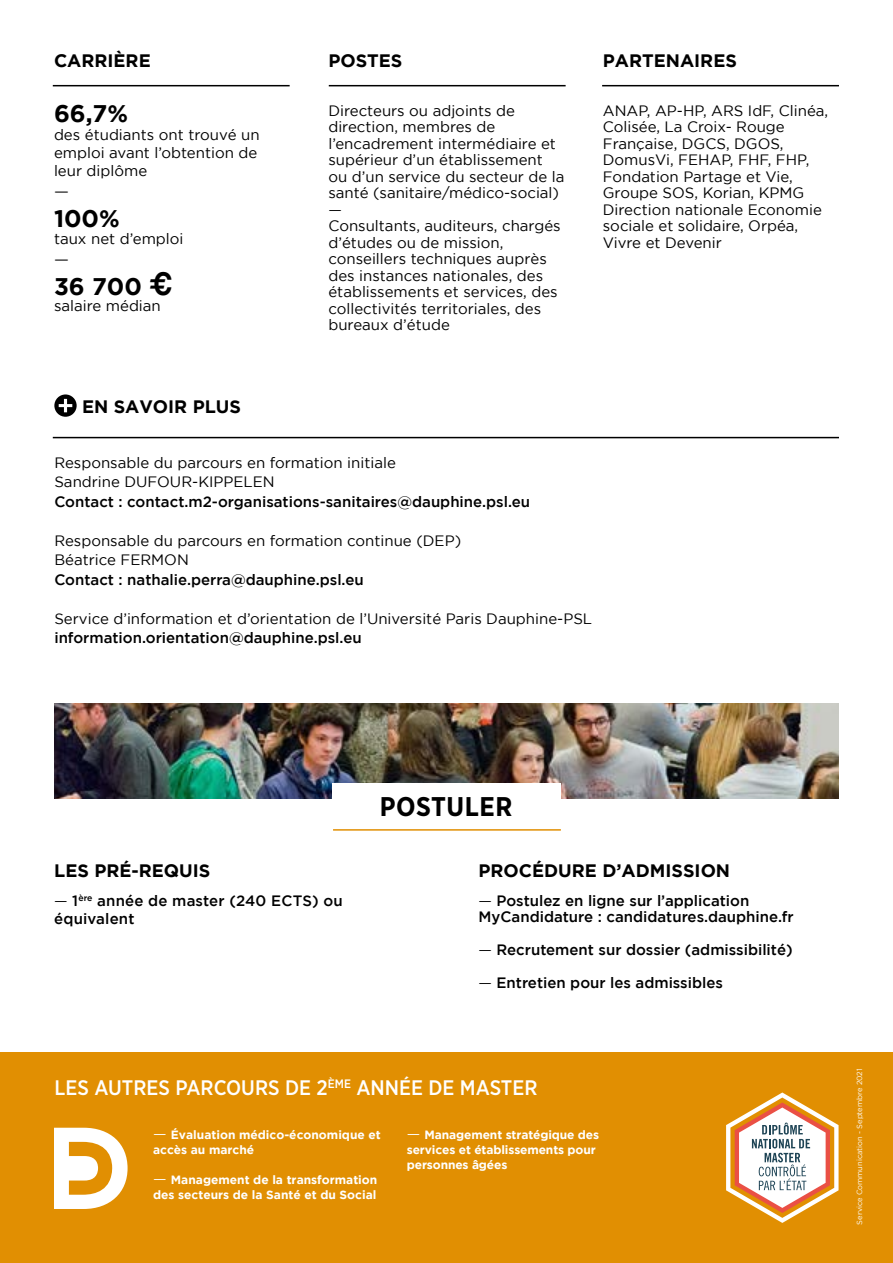
<style>
.page{position:relative;width:893px;height:1263px;background:#fff}
.page>*{position:absolute;margin:0;border:0;box-sizing:border-box;transform-origin:0 0}
.t1{font:700 27px "Gotham Narrow";letter-spacing:.02em;color:#000}
.t2{font:700 24px "Gotham";color:#000}
.t3{font:500 21px "Gotham Narrow";color:#fff}
.t4{font:700 18px "Gotham";color:#000}
.t5{font:16.5px "Gotham";color:#000}
.t6{font:15px/16.5px "Gotham";color:#000}
.t7{font:500 15px/18px "Gotham";color:#000}
.t8{font:700 12px/15px "Gotham";color:#fff}
.t9{font:7.5px "Gotham";color:#fff}
.s1{font-family:"Helvetica";font-size:31.5px}
.s2{font-weight:400}
.s3{font-weight:400;font-size:15px}
</style>
<div class="page">
<img style="left:54px;top:703px;width:785px;height:95px">
<div style="left:0;top:1053px;width:893px;height:210px;background:#e18f02"></div>
<svg style="left:54px;top:1128px;width:74px;height:81px"></svg>
<hr style="left:53px;top:437px;width:786px;height:1px;background:#000">
<hr style="left:333px;top:829px;width:228px;height:2px;background:#e18f02">
<hr style="left:602px;top:85px;width:237px;height:1px;background:#000">
<hr style="left:329px;top:85px;width:237px;height:1px;background:#000">
<hr style="left:53px;top:85px;width:237px;height:1px;background:#000">
<svg style="left:54px;top:394px;width:23px;height:23px"></svg>
<svg style="left:59px;top:399px;width:13px;height:13px"></svg>
<div style="left:332px;top:783px;width:229px;height:46px;background:#fff"></div>
<svg style="left:726px;top:1092px;width:112px;height:131px"></svg>
<p class="t4" style="left:54px;top:50px;width:98px">CARRIÈRE</p>
<p class="t4" style="left:328px;top:50px;width:76px">POSTES</p>
<p class="t4" style="left:603px;top:50px;width:136px">PARTENAIRES</p>
<h2 class="t2" style="left:54px;top:100px;width:76px">66,7%</h2>
<p class="t6" style="left:54px;top:126px;width:207px;line-height:18px">des étudiants ont trouvé un emploi avant l’obtention de leur diplôme</p>
<p class="t5" style="left:54px;top:182px;width:16px">—</p>
<h2 class="t2" style="left:54px;top:205px;width:67px">100%</h2>
<p class="t6" style="left:54px;top:230px;width:131px">taux net d’emploi</p>
<p class="t5" style="left:54px;top:250px;width:16px">—</p>
<h2 class="t2" style="left:54px;top:273px;width:120px">36 700 <span class="s1">€</span></h2>
<p class="t6" style="left:54px;top:298px;width:108px">salaire médian</p>
<p class="t4" style="left:82px;top:397px;width:160px">EN SAVOIR PLUS</p>
<p class="t6" style="left:328px;top:102px;width:238px">Directeurs ou adjoints de direction, membres de l’encadrement intermédiaire et supérieur d’un établissement ou d’un service du secteur de la santé (sanitaire/médico-social) —<br>Consultants, auditeurs, chargés d’études ou de mission, conseillers techniques auprès des instances nationales, des établissements et services, des collectivités territoriales, des bureaux d’étude</p>
<p class="t6" style="left:603px;top:102px;width:227px">ANAP, AP-HP, ARS IdF, Clinéa,<br>Colisée, La Croix- Rouge<br>Française, DGCS, DGOS,<br>DomusVi, FEHAP, FHF, FHP,<br>Fondation Partage et Vie,<br>Groupe SOS, Korian, KPMG<br>Direction nationale Economie sociale et solidaire, Orpéa,<br>Vivre et Devenir</p>
<p class="t6" style="left:54px;top:452px;width:343px;line-height:19.5px">Responsable du parcours en formation initiale<br>Sandrine DUFOUR-KIPPELEN</p>
<p class="t7" style="left:54px;top:492px;width:477px">Contact : contact.m2-organisations-sanitaires@dauphine.psl.eu</p>
<p class="t6" style="left:54px;top:530px;width:408px;line-height:19.5px">Responsable du parcours en formation continue (DEP)<br>Béatrice FERMON</p>
<p class="t7" style="left:54px;top:570px;width:311px">Contact : nathalie.perra@dauphine.psl.eu</p>
<p class="t6" style="left:54px;top:610px;width:539px">Service d’information et d’orientation de l’Université Paris Dauphine-PSL</p>
<p class="t7" style="left:54px;top:628px;width:309px">information.orientation@dauphine.psl.eu</p>
<p class="t4" style="left:54px;top:861px;width:158px">LES PRÉ-REQUIS</p>
<p class="t7" style="left:54px;top:891px;width:290px"><span class="s2">—</span> 1<sup>ère</sup> année de master (240 ECTS) ou équivalent</p>
<h1 class="t1" style="left:380px;top:789px;width:134px">POSTULER</h1>
<p class="t4" style="left:479px;top:860px;width:253px">PROCÉDURE D’ADMISSION</p>
<p class="t7" style="left:479px;top:892px;width:317px;line-height:16.5px"><span class="s2">—</span> Postulez en ligne sur l’application<br>MyCandidature : candidatures.dauphine.fr</p>
<p class="t7" style="left:479px;top:941px;width:316px"><span class="s2">—</span> Recrutement sur dossier (admissibilité)</p>
<p class="t7" style="left:479px;top:974px;width:246px"><span class="s2">—</span> Entretien pour les admissibles</p>
<h3 class="t3" style="left:55px;top:1074px;width:484px">LES AUTRES PARCOURS DE 2<sup>ÈME</sup> ANNÉE DE MASTER</h3>
<p class="t8" style="left:153px;top:1126px;width:229px"><span class="s3">—</span> Évaluation médico-économique et accès au marché</p>
<p class="t8" style="left:153px;top:1171px;width:226px"><span class="s3">—</span> Management de la transformation des secteurs de la Santé et du Social</p>
<p class="t8" style="left:407px;top:1126px;width:194px"><span class="s3">—</span> Management stratégique des services et établissements pour personnes âgées</p>
<p class="t9" style="left:855px;top:1224px;width:158px;rotate:-90deg">Service Communication - Septembre 2021</p>
</div>
